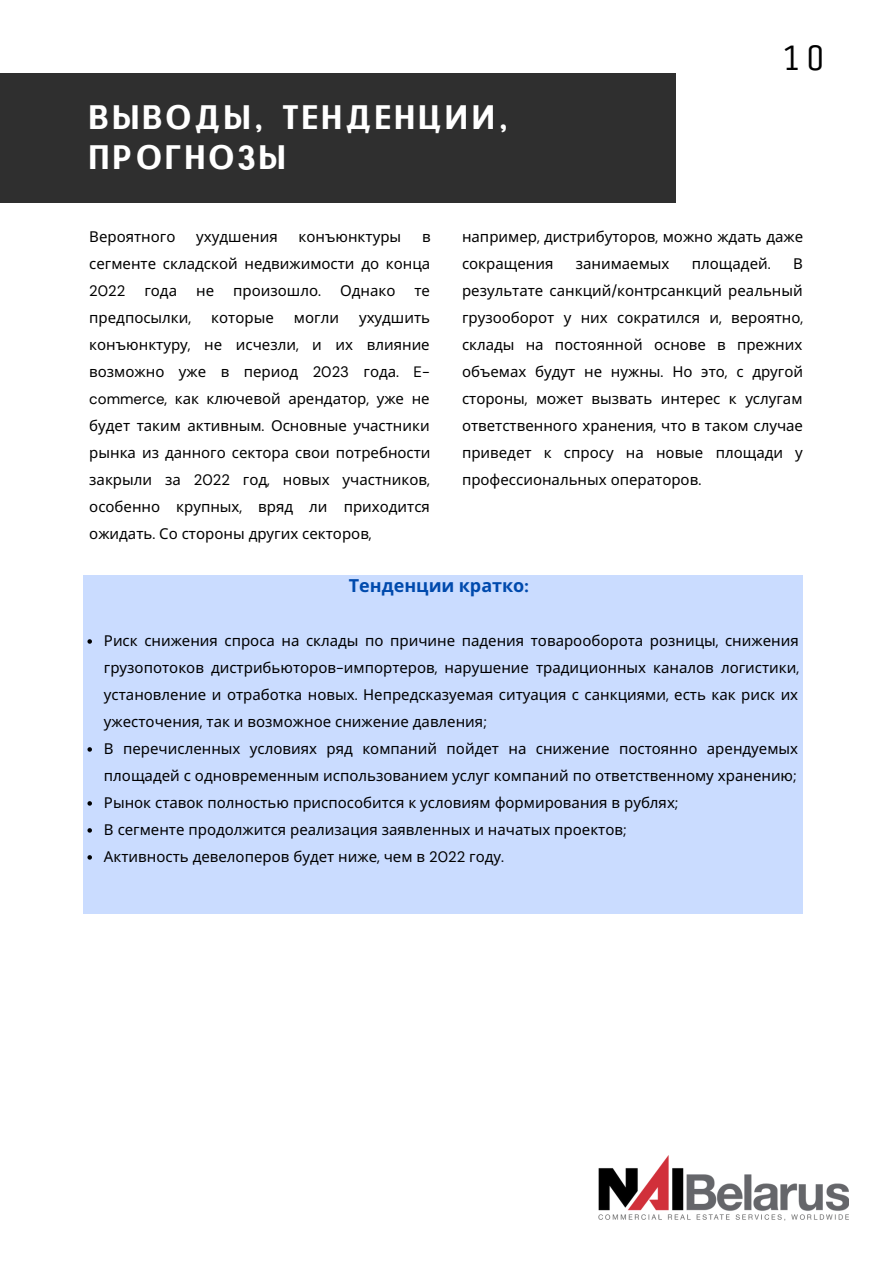
<style>
.page{position:relative;width:893px;height:1264px;background:#fff}
.page>*{position:absolute;margin:0;border:0;box-sizing:border-box;transform-origin:0 0}
.t1{font:37.5px "Unica One";color:#000}
.t2{font:33px/40.5px "CAT Neuzeit";letter-spacing:.12em;color:#fff}
.t3{font:700 18px "Noto Sans";color:#004aad}
.t4{font:15px/27px "Noto Sans";color:#000;text-align:justify}
.t5{font:15px "DM Sans";color:#000}
.s1{font-family:"DM Sans"}
</style>
<div class="page">
<img style="left:598px;top:1155px;width:250px;height:66px">
<div style="left:0;top:73px;width:676px;height:129px;background:#2f2f2f"></div>
<div style="left:83px;top:575px;width:719px;height:338px;background:#cadcff"></div>
<svg style="left:87px;top:639px;width:5px;height:4px"></svg>
<svg style="left:87px;top:747px;width:5px;height:4px"></svg>
<svg style="left:87px;top:801px;width:5px;height:4px"></svg>
<svg style="left:87px;top:828px;width:5px;height:4px"></svg>
<svg style="left:87px;top:855px;width:5px;height:4px"></svg>
<h2 class="t2" style="left:89px;top:96px;width:420px">ВЫВОДЫ, ТЕНДЕНЦИИ,<br>ПРОГНОЗЫ</h2>
<h1 class="t1" style="left:782px;top:35px;width:44px">10</h1>
<p class="t4" style="left:89px;top:223px;width:88px">Вероятного</p>
<p class="t4" style="left:196px;top:223px;width:83px">ухудшения</p>
<p class="t4" style="left:298px;top:223px;width:104px">конъюнктуры</p>
<p class="t4" style="left:89px;top:223px;width:343px;text-align:right">в<br>сегменте складской недвижимости до конца</p>
<p class="t5" style="left:89px;top:281px;width:38px">2022</p>
<p class="t4" style="left:144px;top:277px;width:34px">года</p>
<p class="t4" style="left:196px;top:277px;width:19px">не</p>
<p class="t4" style="left:233px;top:277px;width:89px">произошло<span class="s1">.</span></p>
<p class="t4" style="left:340px;top:277px;width:57px">Однако</p>
<p class="t4" style="left:414px;top:277px;width:17px">те</p>
<p class="t4" style="left:89px;top:304px;width:103px">предпосылки<span class="s1">,</span></p>
<p class="t4" style="left:211px;top:304px;width:64px">которые</p>
<p class="t4" style="left:294px;top:304px;width:47px">могли</p>
<p class="t4" style="left:89px;top:304px;width:343px;text-indent:270px">ухудшить конъюнктуру<span class="s1">,</span> не исчезли<span class="s1">,</span> и их влияние возможно уже в период <span class="s1">2023</span> года<span class="s1">. E&shy;commerce,</span> как ключевой арендатор<span class="s1">,</span> уже не будет таким активным<span class="s1">.</span> Основные участники рынка из данного сектора свои потребности закрыли за <span class="s1">2022</span> год<span class="s1">,</span> новых участников<span class="s1">, </span>особенно крупных<span class="s1">,</span> вряд ли приходится ожидать<span class="s1">.</span> Со стороны других секторов<span class="s1">,</span></p>
<p class="t4" style="left:462px;top:223px;width:342px">например<span class="s1">,</span> дистрибуторов<span class="s1">,</span> можно ждать даже сокращения</p>
<p class="t4" style="left:575px;top:250px;width:95px">занимаемых</p>
<p class="t4" style="left:691px;top:250px;width:80px">площадей<span class="s1">.</span></p>
<p class="t4" style="left:462px;top:250px;width:343px;text-indent:331px">В результате санкций<span class="s1">/</span>контрсанкций реальный грузооборот у них сократился и<span class="s1">,</span> вероятно<span class="s1">, </span>склады на постоянной основе в прежних объемах будут не нужны<span class="s1">.</span> Но это<span class="s1">,</span> с другой стороны<span class="s1">,</span> может вызвать интерес к услугам ответственного хранения<span class="s1">,</span> что в таком случае приведет к спросу на новые площади у профессиональных операторов<span class="s1">.</span></p>
<p class="t3" style="left:349px;top:572px;width:181px">Тенденции кратко<span class="s1">:</span></p>
<p class="t4" style="left:104px;top:626px;width:696px;text-align:left">Риск снижения спроса на склады по причине падения товарооборота розницы<span class="s1">,</span> снижения грузопотоков дистрибьюторов<span class="s1">-</span>импортеров<span class="s1">,</span> нарушение традиционных каналов логистики<span class="s1">, </span>установление и отработка новых<span class="s1">.</span> Непредсказуемая ситуация с санкциями<span class="s1">,</span> есть как риск их ужесточения<span class="s1">,</span> так и возможное снижение давления<span class="s1">;<br></span>В перечисленных условиях ряд компаний пойдет на снижение постоянно арендуемых площадей с одновременным использованием услуг компаний по ответственному хранению<span class="s1">; </span>Рынок ставок полностью приспособится к условиям формирования в рублях<span class="s1">;<br></span>В сегменте продолжится реализация заявленных и начатых проектов<span class="s1">;<br></span>Активность девелоперов будет ниже<span class="s1">,</span> чем в <span class="s1">2022</span> году<span class="s1">.</span></p>
</div>
